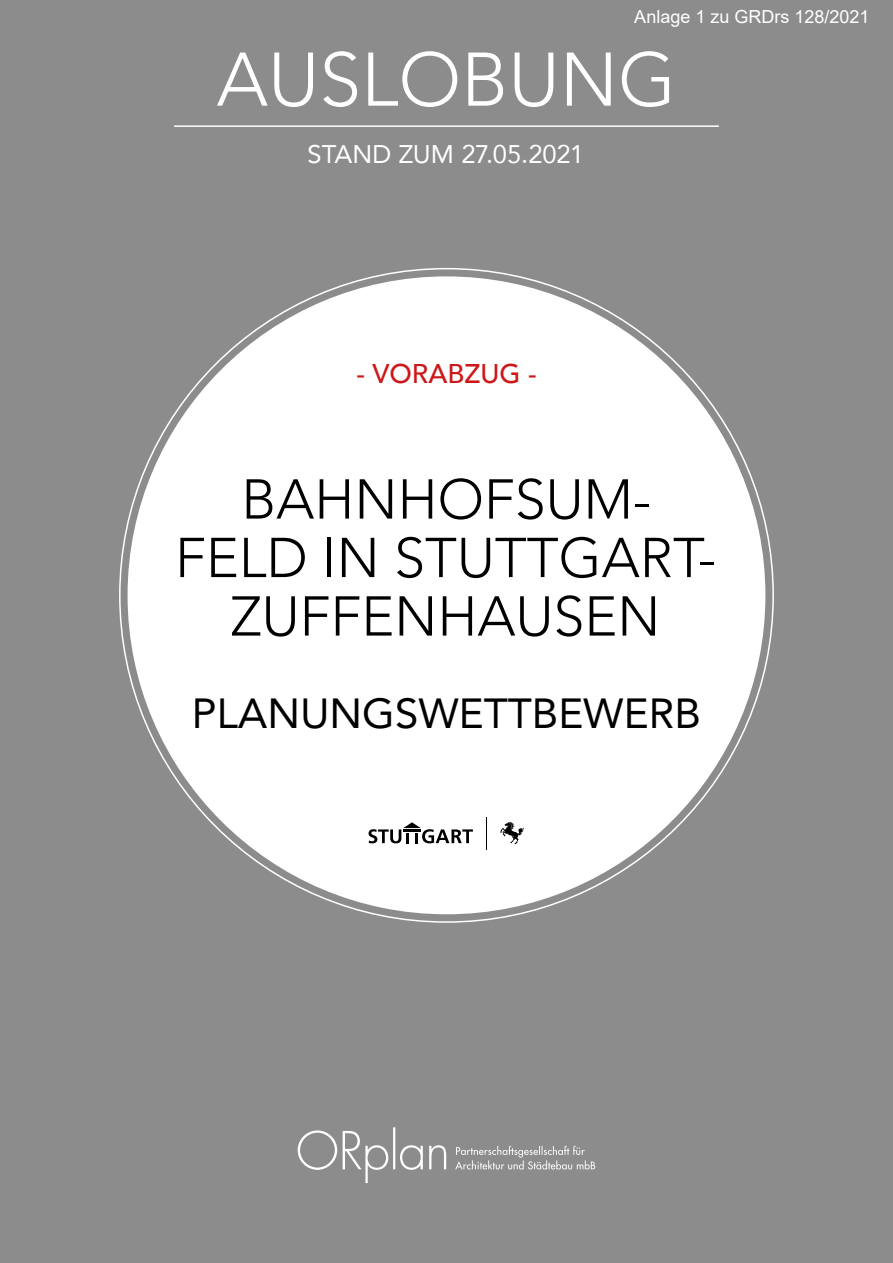
<style>
.page{position:relative;width:893px;height:1263px;background:#8c8c8c}
.page>*{position:absolute;margin:0;border:0;box-sizing:border-box;transform-origin:0 0}
.t1{font:300 75px "Avenir";color:#fff}
.t2{font:300 55.5px/58.5px "Avenir";color:#000;text-align:center}
.t3{font:42px "Avenir";color:#000}
.t4{font:500 27px "Avenir";color:#cd1719}
.t5{font:25.5px "Avenir";letter-spacing:-.005em;color:#fff}
.t6{font:18px "Arial";color:#fff}
</style>
<div class="page">
<svg style="left:298px;top:1127px;width:297px;height:56px"></svg>
<hr style="left:174px;top:125px;width:545px;height:2px;background:#fff">
<div style="left:128px;top:276px;width:637px;height:638px;background:#fff;border-radius:50%"></div>
<svg style="left:369px;top:822px;width:104px;height:21px"></svg>
<svg style="left:500px;top:821px;width:24px;height:23px"></svg>
<hr style="left:486px;top:817px;width:1px;height:33px;background:#000">
<p class="t6" style="left:634px;top:4px;width:237px">Anlage 1 zu GRDrs 128/2021</p>
<h1 class="t1" style="left:217px;top:35px;width:461px">AUSLOBUNG</h1>
<p class="t5" style="left:308px;top:134px;width:278px">STAND ZUM 27.05.2021</p>
<p class="t4" style="left:356px;top:350px;width:182px">- VORABZUG -</p>
<p class="t2" style="left:175px;top:470px;width:543px">BAHNHOFSUM-<br>FELD IN STUTTGART-<br>ZUFFENHAUSEN</p>
<p class="t3" style="left:192px;top:679px;width:510px">PLANUNGSWETTBEWERB</p>
</div>
